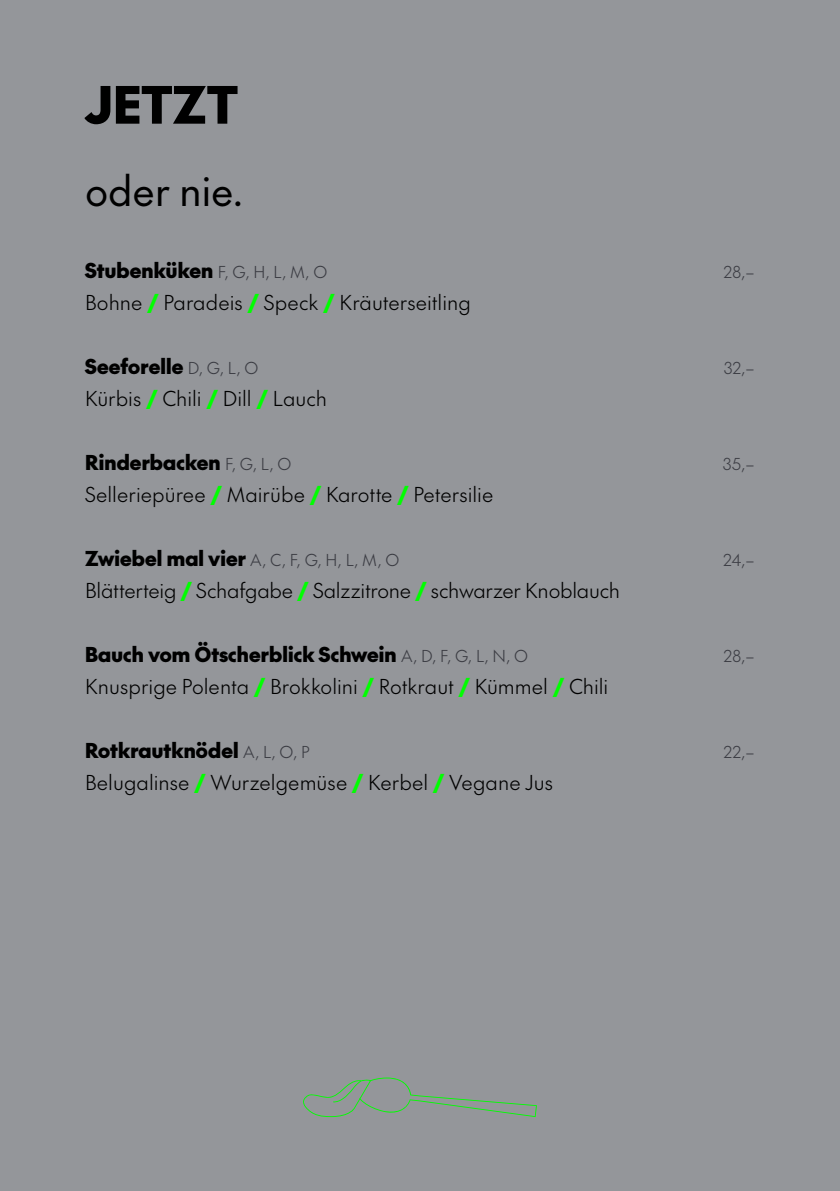
<style>
.page{position:relative;width:840px;height:1191px;background:#fff}
.page>*{position:absolute;margin:0;border:0;box-sizing:border-box;transform-origin:0 0}
.t1{font:900 50px "The Future";letter-spacing:-.01em;color:#000}
.t2{font:40px "The Future";letter-spacing:-.005em;color:#000}
.t3{font:300 20px "The Future";color:#000}
.t4{font:900 20px "The Future";letter-spacing:.005em;color:#000}
.t5{font:300 16px "The Future";letter-spacing:.015em;color:#3b3c43}
.s1{font-weight:300;font-size:16px;color:#3b3c43}
.s2{font-weight:900;color:#0f0}
.s3{font-weight:900;font-size:20px;color:#000}
</style>
<div class="page">
<div style="left:0;top:0;width:839px;height:1191px;background:#94969a"></div>
<svg style="left:303px;top:1077px;width:233px;height:40px"></svg>
<p class="t1" style="left:85px;top:68px;width:155px">JETZT</p>
<p class="t2" style="left:85px;top:163px;width:160px">oder nie.</p>
<p class="t4" style="left:85px;top:255px;width:243px">Stubenküken <span class="s1">F, G, H, L, M, O</span></p>
<p class="t5" style="left:723px;top:261px;width:32px">28,–</p>
<p class="t3" style="left:85px;top:288px;width:387px">Bohne <span class="s2">/</span> Paradeis <span class="s2">/</span> Speck <span class="s2">/</span> Kräuterseitling</p>
<p class="t4" style="left:85px;top:351px;width:175px">Seeforelle <span class="s1">D, G, L, O</span></p>
<p class="t5" style="left:723px;top:357px;width:32px">32,–</p>
<p class="t3" style="left:85px;top:384px;width:243px">Kürbis <span class="s2">/</span> Chili <span class="s2">/</span> Dill <span class="s2">/</span> Lauch</p>
<p class="t4" style="left:85px;top:447px;width:207px">Rinderbacken <span class="s1">F, G, L, O</span></p>
<p class="t5" style="left:722px;top:453px;width:33px">35,–</p>
<p class="t3" style="left:85px;top:480px;width:409px">Selleriepüree <span class="s2">/</span> Mairübe <span class="s2">/</span> Karotte <span class="s2">/</span> Petersilie</p>
<p class="t5" style="left:85px;top:549px;width:315px"><span class="s3">Zwiebel mal vier</span> A, C, F, G, H, L, M, O</p>
<p class="t5" style="left:723px;top:549px;width:33px">24,–</p>
<p class="t3" style="left:85px;top:576px;width:536px">Blätterteig <span class="s2">/</span> Schafgabe <span class="s2">/</span> Salzzitrone <span class="s2">/</span> schwarzer Knoblauch</p>
<p class="t4" style="left:85px;top:639px;width:444px">Bauch vom Ötscherblick Schwein <span class="s1">A, D, F, G, L, N, O</span></p>
<p class="t5" style="left:723px;top:645px;width:32px">28,–</p>
<p class="t3" style="left:85px;top:672px;width:524px">Knusprige Polenta <span class="s2">/</span> Brokkolini <span class="s2">/</span> Rotkraut <span class="s2">/</span> Kümmel <span class="s2">/</span> Chili</p>
<p class="t4" style="left:85px;top:735px;width:226px">Rotkrautknödel <span class="s1">A, L, O, P</span></p>
<p class="t5" style="left:723px;top:741px;width:33px">22,–</p>
<p class="t3" style="left:85px;top:768px;width:469px">Belugalinse <span class="s2">/</span> Wurzelgemüse <span class="s2">/</span> Kerbel <span class="s2">/</span> Vegane Jus</p>
</div>
